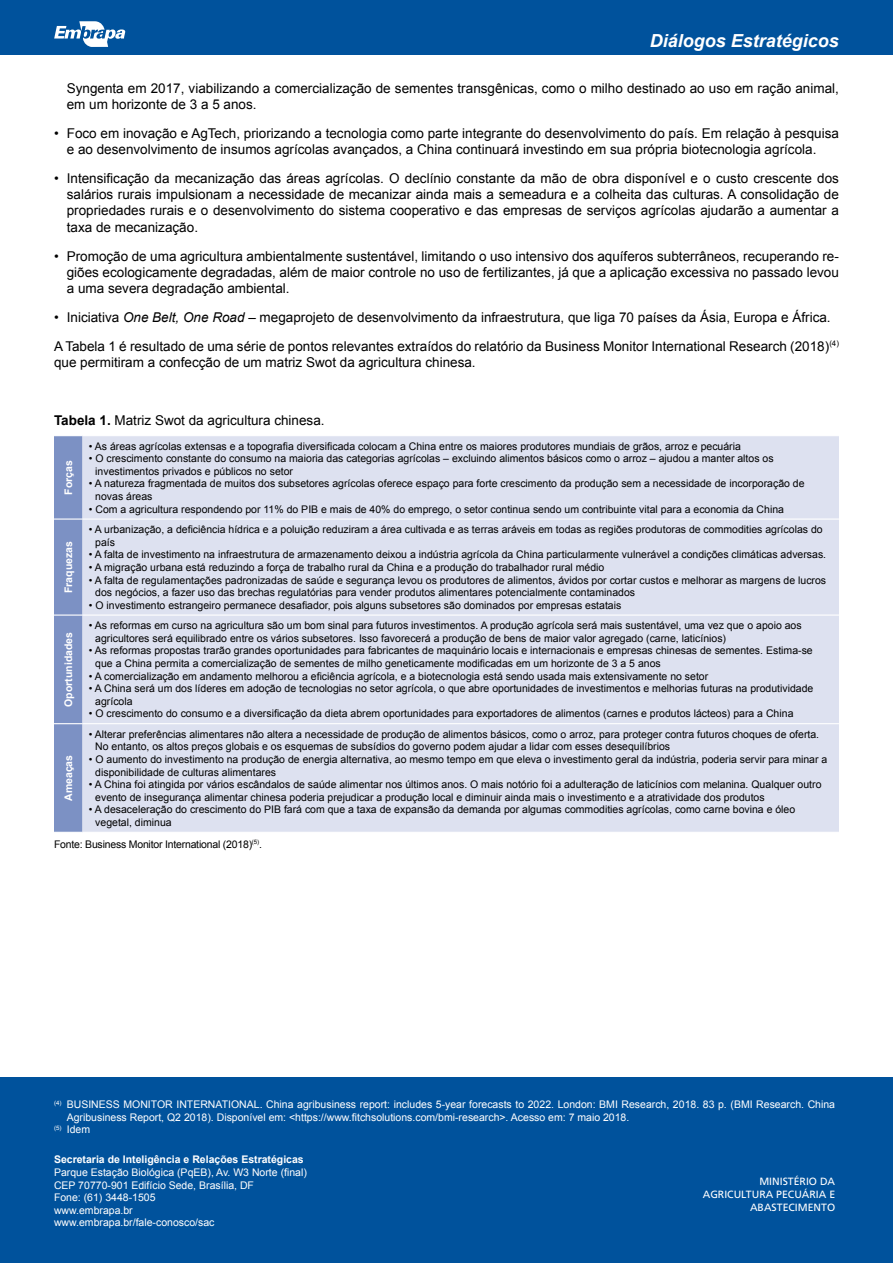
<style>
.page{position:relative;width:893px;height:1263px;background:#fff}
.page>*{position:absolute;margin:0;border:0;box-sizing:border-box;transform-origin:0 0}
.t1{font:italic 700 18px "Arial";color:#fff}
.t2{font:13.5px/16.2px "Arial";color:#000}
.t3{font:10.5px/12.6px "Arial";color:#000}
.t4{font:10.5px/12.6px "Arial";color:#fff}
.t5{font:700 10.5px "Arial";color:#fff}
.t6{font:10.5px/12.6px "Frutiger LT Std";color:#fff;text-align:right}
.t7{font:10.5px "Arial";letter-spacing:-.02em;color:#000}
.s1{font-style:italic}
.s2{font-weight:700}
</style>
<div class="page">
<div style="left:0;top:0;width:893px;height:54px;background:#00529c"></div>
<div style="left:0;top:1077px;width:893px;height:186px;background:#00529c"></div>
<div style="left:82px;top:436px;width:757px;height:396px;background:#dde1f0"></div>
<hr style="left:82px;top:614px;width:757px;height:2px;background:#fff">
<hr style="left:82px;top:723px;width:757px;height:1px;background:#fff">
<hr style="left:82px;top:518px;width:757px;height:2px;background:#fff">
<div style="left:54px;top:436px;width:28px;height:396px;background:#7c91c4"></div>
<svg style="left:54px;top:21px;width:72px;height:26px"></svg>
<h1 class="t1" style="left:650px;top:29px;width:191px">Diálogos Estratégicos</h1>
<p class="t2" style="left:67px;top:80px;width:774px">Syngenta em 2017, viabilizando a comercialização de sementes transgênicas, como o milho destinado ao uso em ração animal, em um horizonte de 3 a 5 anos.</p>
<p class="t2" style="left:67px;top:125px;width:774px;text-indent:-13px">• Foco em inovação e AgTech, priorizando a tecnologia como parte integrante do desenvolvimento do país. Em relação à pesquisa e ao desenvolvimento de insumos agrícolas avançados, a China continuará investindo em sua própria biotecnologia agrícola.</p>
<p class="t2" style="left:67px;top:170px;width:774px;text-align:justify;text-indent:-13px">• Intensificação da mecanização das áreas agrícolas. O declínio constante da mão de obra disponível e o custo crescente dos salários rurais impulsionam a necessidade de mecanizar ainda mais a semeadura e a colheita das culturas. A consolidação de propriedades rurais e o desenvolvimento do sistema cooperativo e das empresas de serviços agrícolas ajudarão a aumentar a taxa de mecanização.</p>
<p class="t2" style="left:67px;top:248px;width:774px;text-align:justify;text-indent:-13px">• Promoção de uma agricultura ambientalmente sustentável, limitando o uso intensivo dos aquíferos subterrâneos, recuperando re&shy;giões ecologicamente degradadas, além de maior controle no uso de fertilizantes, já que a aplicação excessiva no passado levou a uma severa degradação ambiental.</p>
<p class="t2" style="left:54px;top:303px;width:786px;line-height:29px">• Iniciativa <span class="s1">One Belt, One Road</span> – megaprojeto de desenvolvimento da infraestrutura, que liga 70 países da Ásia, Europa e África.<br>A Tabela 1 é resultado de uma série de pontos relevantes extraídos do relatório da Business Monitor International Research (2018)<sup>(4)</sup></p>
<p class="t2" style="left:54px;top:354px;width:423px">que permitiram a confecção de um matriz Swot da agricultura chinesa.</p>
<p class="t2" style="left:54px;top:412px;width:272px"><span class="s2">Tabela 1.</span> Matriz Swot da agricultura chinesa.</p>
<p class="t5" style="left:61px;top:495px;width:36px;rotate:-90deg">Forças</p>
<p class="t3" style="left:89px;top:440px;width:654px">• As áreas agrícolas extensas e a topografia diversificada colocam a China entre os maiores produtores mundiais de grãos, arroz e pecuária</p>
<p class="t3" style="left:95px;top:452px;width:680px;text-indent:-6px">• O crescimento constante do consumo na maioria das categorias agrícolas – excluindo alimentos básicos como o arroz – ajudou a manter altos os investimentos privados e públicos no setor</p>
<p class="t3" style="left:95px;top:478px;width:711px;text-indent:-6px">• A natureza fragmentada de muitos dos subsetores agrícolas oferece espaço para forte crescimento da produção sem a necessidade de incorporação de novas áreas</p>
<p class="t3" style="left:89px;top:503px;width:697px">• Com a agricultura respondendo por 11% do PIB e mais de 40% do emprego, o setor continua sendo um contribuinte vital para a economia da China</p>
<p class="t5" style="left:61px;top:593px;width:53px;rotate:-90deg">Fraquezas</p>
<p class="t3" style="left:95px;top:523px;width:729px;text-indent:-6px">• A urbanização, a deficiência hídrica e a poluição reduziram a área cultivada e as terras aráveis em todas as regiões produtoras de commodities agrícolas do país</p>
<p class="t3" style="left:89px;top:548px;width:739px">• A falta de investimento na infraestrutura de armazenamento deixou a indústria agrícola da China particularmente vulnerável a condições climáticas adversas.</p>
<p class="t3" style="left:89px;top:561px;width:517px">• A migração urbana está reduzindo a força de trabalho rural da China e a produção do trabalhador rural médio</p>
<p class="t3" style="left:95px;top:574px;width:732px;text-indent:-6px">• A falta de regulamentações padronizadas de saúde e segurança levou os produtores de alimentos, ávidos por cortar custos e melhorar as margens de lucros dos negócios, a fazer uso das brechas regulatórias para vender produtos alimentares potencialmente contaminados</p>
<p class="t3" style="left:89px;top:599px;width:534px">• O investimento estrangeiro permanece desafiador, pois alguns subsetores são dominados por empresas estatais</p>
<p class="t5" style="left:61px;top:707px;width:76px;rotate:-90deg">Oportunidades</p>
<p class="t3" style="left:95px;top:619px;width:708px;text-indent:-6px">• As reformas em curso na agricultura são um bom sinal para futuros investimentos. A produção agrícola será mais sustentável, uma vez que o apoio aos agricultores será equilibrado entre os vários subsetores. Isso favorecerá a produção de bens de maior valor agregado (carne, laticínios)</p>
<p class="t3" style="left:95px;top:644px;width:719px;text-indent:-6px">• As reformas propostas trarão grandes oportunidades para fabricantes de maquinário locais e internacionais e empresas chinesas de sementes. Estima-se que a China permita a comercialização de sementes de milho geneticamente modificadas em um horizonte de 3 a 5 anos</p>
<p class="t3" style="left:89px;top:670px;width:621px">• A comercialização em andamento melhorou a eficiência agrícola, e a biotecnologia está sendo usada mais extensivamente no setor</p>
<p class="t3" style="left:95px;top:682px;width:720px;text-indent:-6px">• A China será um dos líderes em adoção de tecnologias no setor agrícola, o que abre oportunidades de investimentos e melhorias futuras na produtividade agrícola</p>
<p class="t3" style="left:89px;top:707px;width:706px">• O crescimento do consumo e a diversificação da dieta abrem oportunidades para exportadores de alimentos (carnes e produtos lácteos) para a China</p>
<p class="t3" style="left:95px;top:728px;width:725px;text-indent:-6px">• Alterar preferências alimentares não altera a necessidade de produção de alimentos básicos, como o arroz, para proteger contra futuros choques de oferta.<br>No entanto, os altos preços globais e os esquemas de subsídios do governo podem ajudar a lidar com esses desequilíbrios</p>
<p class="t3" style="left:95px;top:753px;width:734px;text-indent:-6px">• O aumento do investimento na produção de energia alternativa, ao mesmo tempo em que eleva o investimento geral da indústria, poderia servir para minar a disponibilidade de culturas alimentares</p>
<p class="t3" style="left:95px;top:778px;width:728px;text-indent:-6px">• A China foi atingida por vários escândalos de saúde alimentar nos últimos anos. O mais notório foi a adulteração de laticínios com melanina. Qualquer outro evento de insegurança alimentar chinesa poderia prejudicar a produção local e diminuir ainda mais o investimento e a atratividade dos produtos</p>
<p class="t3" style="left:95px;top:803px;width:701px;text-indent:-6px">• A desaceleração do crescimento do PIB fará com que a taxa de expansão da demanda por algumas commodities agrícolas, como carne bovina e óleo vegetal, diminua</p>
<p class="t7" style="left:54px;top:837px;width:209px">Fonte: Business Monitor International (2018)<sup>(5)</sup>.</p>
<p class="t5" style="left:61px;top:801px;width:48px;rotate:-90deg">Ameaças</p>
<p class="t4" style="left:54px;top:1098px;width:783px"><sup>(4)</sup> BUSINESS MONITOR INTERNATIONAL. China agribusiness report: includes 5-year forecasts to 2022. London: BMI Research, 2018. 83 p. (BMI Research. China</p>
<p class="t4" style="left:67px;top:1111px;width:564px">Agribusiness Report, Q2 2018). Disponível em: &lt;https://www.fitchsolutions.com/bmi-research&gt;. Acesso em: 7 maio 2018.</p>
<p class="t4" style="left:54px;top:1123px;width:38px"><sup>(5)</sup> Idem</p>
<p class="t5" style="left:54px;top:1152px;width:251px">Secretaria de Inteligência e Relações Estratégicas</p>
<p class="t4" style="left:54px;top:1166px;width:254px">Parque Estação Biológica (PqEB), Av. W3 Norte (final)<br>CEP 70770-901 Edifício Sede, Brasília, DF<br>Fone: (61) 3448-1505<br>www.embrapa.br<br>www.embrapa.br/fale-conosco/sac</p>
<p class="t6" style="left:703px;top:1175px;width:134px">MINISTÉRIO DA<br>AGRICULTURA PECUÁRIA E<br>ABASTECIMENTO</p>
</div>
